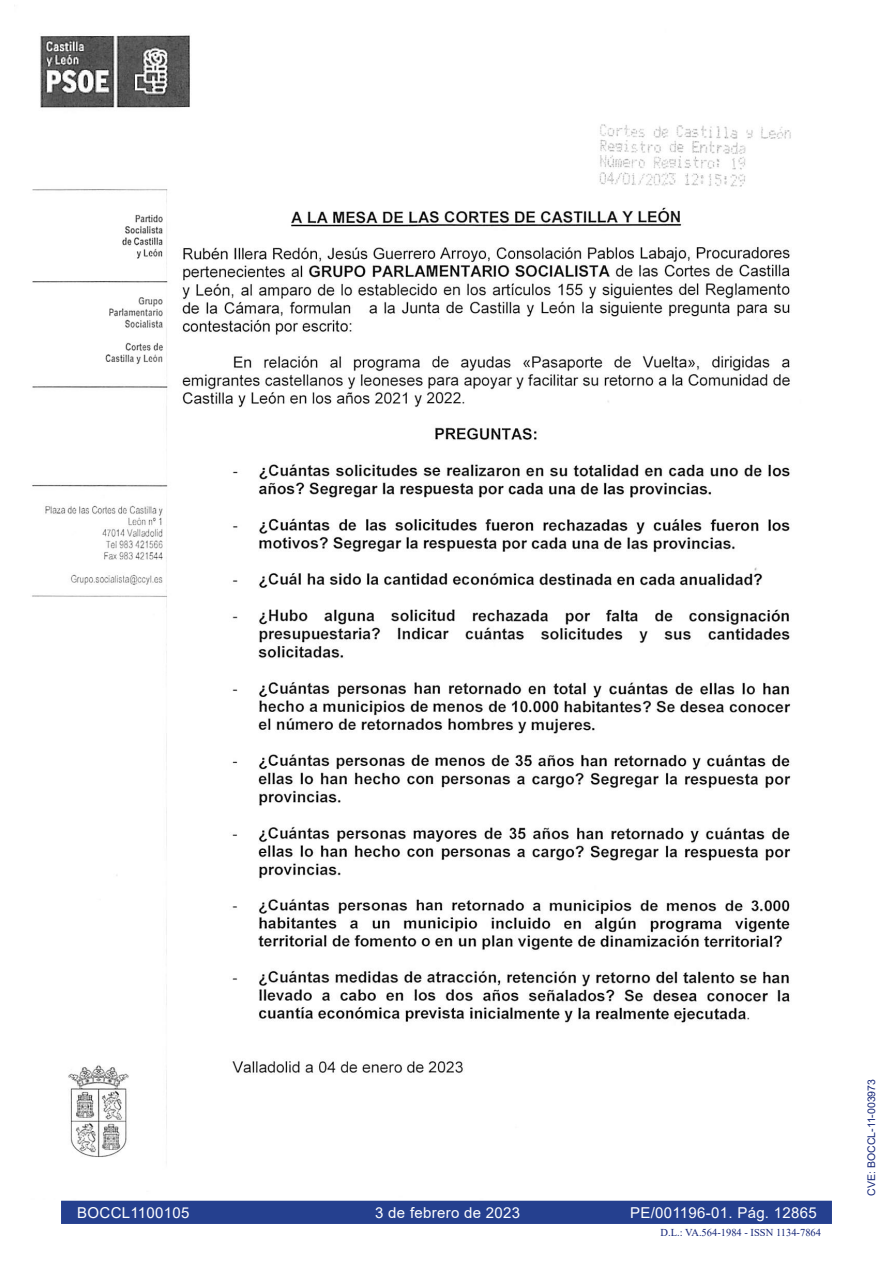
<style>
.page{position:relative;width:893px;height:1263px;background:#fff}
.page>*{position:absolute;margin:0;border:0;box-sizing:border-box;transform-origin:0 0}
.E_CVE{font:15px "Arial";letter-spacing:.02em;color:#fff}
.t1{font:10.5px "Times New Roman";color:#132477}
.t2{font:10.5px "Arial";color:#132477}
</style>
<div class="page">
<div style="left:60px;top:1200px;width:773px;height:25px;background:#25408f"></div>
<div style="left:60px;top:1199px;width:773px;height:26px;border:2px solid #fff"></div>
<img style="left:32px;top:35px;width:801px;height:1165px">
<p class="E_CVE" style="left:77px;top:1202px;width:114px">BOCCL1100105</p>
<p class="E_CVE" style="left:375px;top:1202px;width:146px">3 de febrero de 2023</p>
<p class="E_CVE" style="left:630px;top:1202px;width:188px">PE/001196-01. Pág. 12865</p>
<p class="t1" style="left:661px;top:1225px;width:162px">D.L.: VA.564-1984 - ISSN 1134-7864</p>
<p class="t2" style="left:864px;top:1195px;width:118px;rotate:-90deg">CVE: BOCCL-11-003973</p>
</div>
